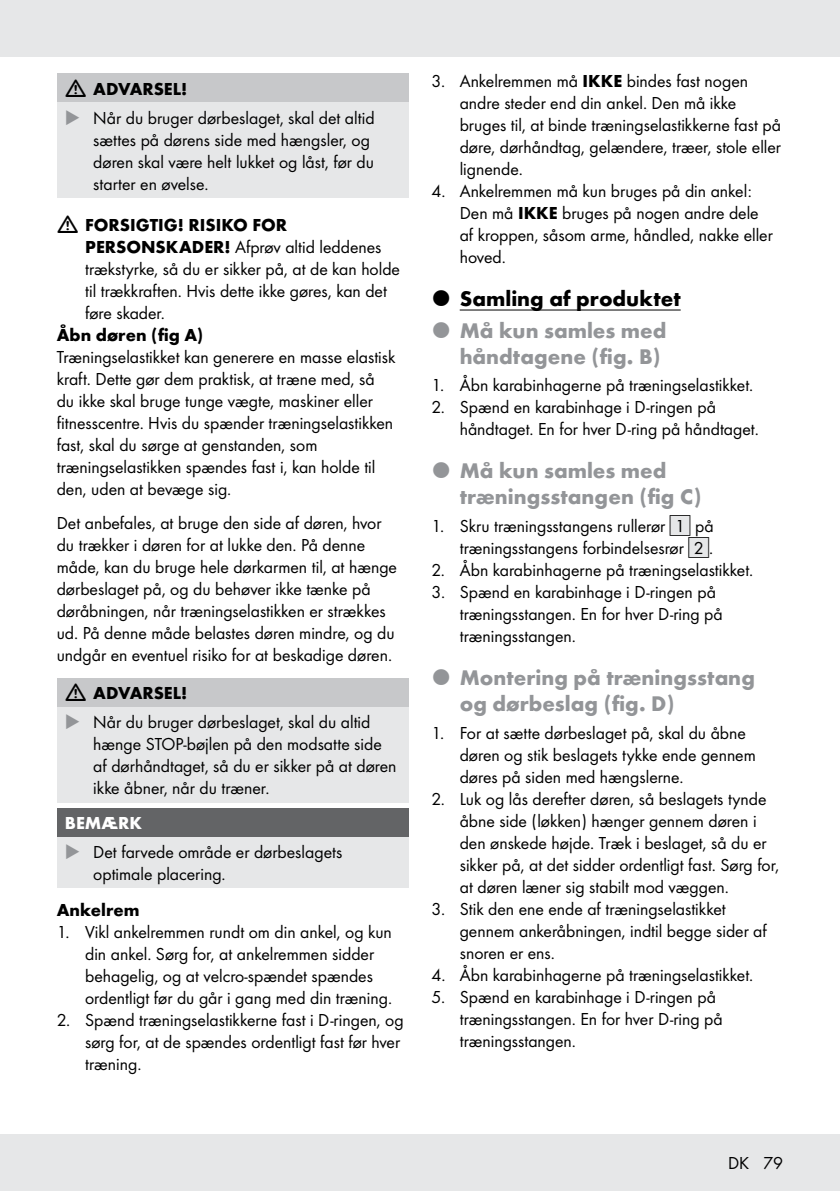
<style>
.page{position:relative;width:840px;height:1191px;background:#fff}
.page>*{position:absolute;margin:0;border:0;box-sizing:border-box;transform-origin:0 0}
.t1{font:700 22px/26px "Futura";color:#939598}
.t2{font:700 22px "Futura";color:#000}
.t3{font:18px/22px "Futura Boo";color:#000}
.t4{font:700 18px "Futura";color:#000}
.t5{font:700 18px "Futura";color:#fff}
.s1{color:#939598}
.s2{font-family:"Futura";font-weight:700}
.s3{font-family:"IMP Lidl Num Box";font-size:15.8px;color:#e6e7e8}
.s4{font-family:"IMP Lidl Num Box";font-size:15.8px}
</style>
<div class="page">
<div style="left:0;top:1134px;width:839px;height:57px;background:#e6e7e8"></div>
<div style="left:0;top:0;width:839px;height:57px;background:#e6e7e8"></div>
<div style="left:57px;top:74px;width:351px;height:29px;background:#c7c8ca"></div>
<div style="left:57px;top:103px;width:351px;height:95px;background:#e6e7e8"></div>
<div style="left:57px;top:678px;width:351px;height:29px;background:#c7c8ca"></div>
<div style="left:57px;top:707px;width:351px;height:95px;background:#e6e7e8"></div>
<div style="left:57px;top:808px;width:351px;height:29px;background:#636466"></div>
<div style="left:57px;top:837px;width:351px;height:51px;background:#e6e7e8"></div>
<hr style="left:459px;top:309px;width:221px;height:1px;background:#000">
<p class="t4" style="left:93px;top:76px;width:95px">ADVARSEL!</p>
<p class="t3" style="left:93px;top:106px;width:282px;text-indent:-28px"><span class="s1">◆</span> Når du bruger dørbeslaget, skal det altid sættes på dørens side med hængsler, og døren skal være helt lukket og låst, før du starter en øvelse.</p>
<p class="t4" style="left:85px;top:212px;width:203px">FORSIGTIG! RISIKO FOR</p>
<p class="t3" style="left:85px;top:235px;width:316px"><span class="s2">PERSONSKADER!</span> Afprøv altid leddenes trækstyrke, så du er sikker på, at de kan holde til trækkraften. Hvis dette ikke gøres, kan det føre skader.</p>
<p class="t4" style="left:57px;top:322px;width:148px">Åbn døren (fig A)</p>
<p class="t3" style="left:57px;top:345px;width:340px">Træningselastikket kan generere en masse elastisk kraft. Dette gør dem praktisk, at træne med, så du ikke skal bruge tunge vægte, maskiner eller fitnesscentre. Hvis du spænder træningselastikken fast, skal du sørge at genstanden, som træningselastikken spændes fast i, kan holde til den, uden at bevæge sig.</p>
<p class="t3" style="left:57px;top:511px;width:341px">Det anbefales, at bruge den side af døren, hvor du trækker i døren for at lukke den. På denne måde, kan du bruge hele dørkarmen til, at hænge dørbeslaget på, og du behøver ikke tænke på døråbningen, når træningselastikken er strækkes ud. På denne måde belastes døren mindre, og du undgår en eventuel risiko for at beskadige døren.</p>
<p class="t4" style="left:93px;top:680px;width:95px">ADVARSEL!</p>
<p class="t3" style="left:93px;top:710px;width:304px;text-indent:-28px"><span class="s1">◆</span> Når du bruger dørbeslaget, skal du altid hænge STOP-bøjlen på den modsatte side af dørhåndtaget, så du er sikker på at døren ikke åbner, når du træner.</p>
<p class="t5" style="left:65px;top:810px;width:79px">BEMÆRK</p>
<p class="t3" style="left:93px;top:840px;width:250px;text-indent:-28px"><span class="s1">◆</span> Det farvede område er dørbeslagets optimale placering.</p>
<p class="t4" style="left:57px;top:896px;width:84px">Ankelrem</p>
<p class="t3" style="left:85px;top:920px;width:308px;text-indent:-28px">1. Vikl ankelremmen rundt om din ankel, og kun din ankel. Sørg for, at ankelremmen sidder behagelig, og at velcro-spændet spændes ordentligt før du går i gang med din træning.</p>
<p class="t3" style="left:85px;top:1008px;width:320px;text-indent:-28px">2. Spænd træningselastikkerne fast i D-ringen, og sørg for, at de spændes ordentligt fast før hver træning.</p>
<p class="t3" style="left:459px;top:69px;width:322px;text-indent:-28px">3. Ankelremmen må <span class="s2">IKKE</span> bindes fast nogen andre steder end din ankel. Den må ikke bruges til, at binde træningselastikkerne fast på døre, dørhåndtag, gelændere, træer, stole eller lignende.</p>
<p class="t3" style="left:459px;top:179px;width:314px;text-indent:-28px">4. Ankelremmen må kun bruges på din ankel:<br>Den må <span class="s2">IKKE</span> bruges på nogen andre dele af kroppen, såsom arme, håndled, nakke eller hoved.</p>
<p class="t2" style="left:459px;top:282px;width:222px">Samling af produktet</p>
<p class="t1" style="left:459px;top:316px;width:208px">Må kun samles med håndtagene (fig. B)</p>
<p class="t3" style="left:431px;top:373px;width:323px">1. Åbn karabinhagerne på træningselastikket.</p>
<p class="t3" style="left:459px;top:395px;width:300px;text-indent:-28px">2. Spænd en karabinhage i D-ringen på håndtaget. En for hver D-ring på håndtaget.</p>
<p class="t1" style="left:459px;top:456px;width:243px">Må kun samles med træningsstangen (fig C)</p>
<p class="t3" style="left:431px;top:514px;width:284px;text-align:right">1. Skru træningsstangens rullerør <span class="s3">[</span><span class="s4">1]</span> på træningsstangens forbindelsesrør <span class="s3">[</span><span class="s4">2]</span>.</p>
<p class="t3" style="left:431px;top:558px;width:323px">2. Åbn karabinhagerne på træningselastikket.</p>
<p class="t3" style="left:459px;top:580px;width:264px;text-indent:-28px">3. Spænd en karabinhage i D-ringen på træningsstangen. En for hver D-ring på træningsstangen.</p>
<p class="t1" style="left:459px;top:663px;width:296px">Montering på træningsstang og dørbeslag (fig. D)</p>
<p class="t3" style="left:459px;top:721px;width:297px;text-indent:-28px">1. For at sætte dørbeslaget på, skal du åbne døren og stik beslagets tykke ende gennem døres på siden med hængslerne.</p>
<p class="t3" style="left:459px;top:787px;width:321px;text-indent:-28px">2. Luk og lås derefter døren, så beslagets tynde åbne side (løkken) hænger gennem døren i den ønskede højde. Træk i beslaget, så du er sikker på, at det sidder ordentligt fast. Sørg for, at døren læner sig stabilt mod væggen.</p>
<p class="t3" style="left:459px;top:897px;width:308px;text-indent:-28px">3. Stik den ene ende af træningselastikket gennem ankeråbningen, indtil begge sider af snoren er ens.</p>
<p class="t3" style="left:431px;top:963px;width:323px">4. Åbn karabinhagerne på træningselastikket.</p>
<p class="t3" style="left:459px;top:985px;width:264px;text-indent:-28px">5. Spænd en karabinhage i D-ringen på træningsstangen. En for hver D-ring på træningsstangen.</p>
<p class="t3" style="left:727px;top:1151px;width:57px">DK 79</p>
</div>
